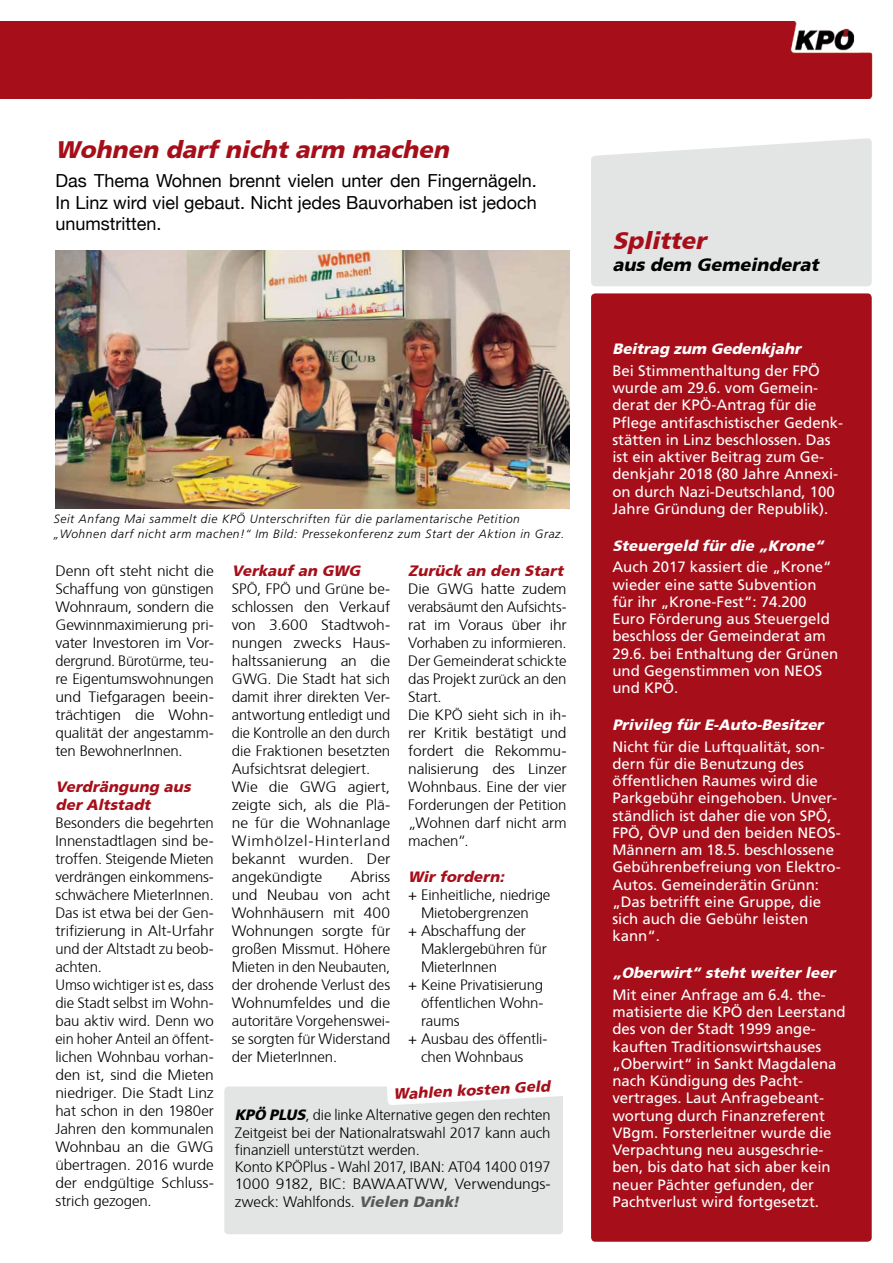
<style>
.page{position:relative;width:893px;height:1263px;background:#fff}
.page>*{position:absolute;margin:0;border:0;box-sizing:border-box;transform-origin:0 0}
.t1{font:italic 900 24px "Frutiger FC";color:#a60f1a}
.t2{font:18px/21.6px "Helvetica Neue";color:#000;text-align:justify}
.t3{font:italic 900 18px "Frutiger FC";color:#000}
.t4{font:300 15px/18px "Frutiger";letter-spacing:-.01em;color:#000}
.t5{font:15px/17.2px "Frutiger LT Std";color:#fff}
.t6{font:300 15px/18px "Frutiger";letter-spacing:-.01em;color:#000;scale:1.04 1}
.t7{font:italic 900 15px "Frutiger FC";color:#fff}
.t8{font:italic 900 15px/18px "Frutiger FC";letter-spacing:.01em;color:#a60f1a}
.t9{font:italic 300 12px/15px "Frutiger LT Std";letter-spacing:.05em;color:#000}
.s1{font-family:"Frutiger FC";font-weight:900;font-style:italic}
.s2{font-family:"Frutiger FC";font-weight:900;font-style:italic;color:#58585a}
</style>
<div class="page">
<div style="left:20px;top:21px;width:853px;height:77px;background:#a60f1a"></div>
<div style="left:0;top:21px;width:20px;height:77px;background:#a60f1a"></div>
<div style="left:591px;top:293px;width:281px;height:949px;background:#a60f1a;border-radius:4px"></div>
<div style="left:591px;top:138px;width:281px;height:148px;background:#e3e4e4"></div>
<img style="left:55px;top:251px;width:515px;height:258px">
<div style="left:224px;top:1086px;width:339px;height:148px;background:#e3e4e4;border-radius:4px"></div>
<svg style="left:387px;top:1086px;width:176px;height:19px"></svg>
<h1 class="t1" style="left:55px;top:135px;width:395px">Wohnen darf nicht arm machen</h1>
<p class="t2" style="left:55px;top:171px;width:483px">Das Thema Wohnen brennt vielen unter den Fingernägeln.<br>In Linz wird viel gebaut. Nicht jedes Bauvorhaben ist jedoch unumstritten.</p>
<p class="t9" style="left:54px;top:512px;width:512px">Seit Anfang Mai sammelt die KPÖ Unterschriften für die parlamentarische Petition „Wohnen darf nicht arm machen!“ Im Bild: Pressekonferenz zum Start der Aktion in Graz.</p>
<p class="t6" style="left:55px;top:561px;width:154px">Denn oft steht nicht die<br>Schaffung von günstigen<br>Wohnraum, sondern die<br>Gewinnmaximierung pri&shy;vater Investoren im Vor&shy;dergrund. Bürotürme, teu&shy;re Eigentumswohnungen und Tiefgaragen beein&shy;trächtigen die Wohn-- qualität der angestamm&shy;ten BewohnerInnen.</p>
<p class="t8" style="left:55px;top:778px;width:136px">Verdrängung aus der Altstadt</p>
<p class="t4" style="left:55px;top:813px;width:160px">Besonders die begehrten<br>Innenstadtlagen sind be&shy;troffen. Steigende Mieten verdrängen einkommens&shy;schwächere MieterInnen.<br>Das ist etwa bei der Gen&shy;trifizierung in Alt-Urfahr und der Altstadt zu beob&shy;achten.<br>Umso wichtiger ist es, dass die Stadt selbst im Wohn&shy;bau aktiv wird. Denn wo ein hoher Anteil an öffent&shy;lichen Wohnbau vorhan&shy;den ist, sind die Mieten niedriger. Die Stadt Linz hat schon in den 1980er<br>Jahren den kommunalen<br>Wohnbau an die GWG übertragen. 2016 wurde der endgültige Schluss&shy;strich gezogen.</p>
<p class="t8" style="left:232px;top:562px;width:130px">Verkauf an GWG</p>
<p class="t4" style="left:232px;top:579px;width:160px">SPÖ, FPÖ und Grüne be&shy;schlossen den Verkauf von 3.600 Stadtwoh&shy;nungen zwecks Haus&shy;haltssanierung an die<br>GWG. Die Stadt hat sich damit ihrer direkten Ver&shy;antwortung entledigt und die Kontrolle an den durch die Fraktionen besetzten<br>Aufsichtsrat delegiert.<br>Wie die GWG agiert, zeigte sich, als die Plä&shy;ne für die Wohnanlage<br>Wimhölzel-Hinterland bekannt wurden. Der angekündigte</p>
<p class="t6" style="left:232px;top:867px;width:154px;text-align:justify;text-indent:119px">Abriss und Neubau von acht Wohnhäusern mit 400<br>Wohnungen sorgte für großen Missmut. Höhere Mieten in den Neubauten, der drohende Verlust des Wohnumfeldes und die autoritäre Vorgehenswei&shy;se sorgten für Widerstand der MieterInnen.</p>
<p class="t8" style="left:408px;top:562px;width:156px">Zurück an den Start</p>
<p class="t6" style="left:408px;top:579px;width:154px">Die GWG hatte zudem verabsäumt den Aufsichts&shy;rat im Voraus über ihr<br>Vorhaben zu informieren.<br>Der Gemeinderat schickte das Projekt zurück an den<br>Start.<br>Die KPÖ sieht sich in ih&shy;rer Kritik bestätigt und fordert die Rekommu&shy;nalisierung des Linzer<br>Wohnbaus. Eine der vier<br>Forderungen der Petition „Wohnen darf nicht arm machen“.</p>
<p class="t8" style="left:408px;top:868px;width:97px">Wir fordern:</p>
<p class="t4" style="left:408px;top:885px;width:144px">+ Einheitliche, niedrige</p>
<p class="t4" style="left:421px;top:903px;width:109px">Mietobergrenzen</p>
<p class="t4" style="left:408px;top:921px;width:119px">+ Abschaffung der</p>
<p class="t4" style="left:421px;top:939px;width:127px">Maklergebühren für</p>
<p class="t4" style="left:421px;top:957px;width:78px">MieterInnen</p>
<p class="t4" style="left:408px;top:975px;width:137px">+ Keine Privatisierung</p>
<p class="t4" style="left:421px;top:993px;width:124px">öffentlichen Wohn-</p>
<p class="t4" style="left:421px;top:1011px;width:40px">raums</p>
<p class="t4" style="left:408px;top:1029px;width:141px">+ Ausbau des öffentli-</p>
<p class="t4" style="left:421px;top:1047px;width:104px">chen Wohnbaus</p>
<p class="t8" style="left:393px;top:1085px;width:158px;rotate:-3deg">Wahlen kosten Geld</p>
<p class="t4" style="left:235px;top:1105px;width:317px;line-height:17.4px"><span class="s1">KPÖ PLUS</span>, die linke Alternative gegen den rechten Zeitgeist bei der Nationalratswahl 2017 kann auch finanziell unterstützt werden.<br>Konto KPÖPlus - Wahl 2017, IBAN: AT04 1400 0197<br>1000 9182, BIC: BAWAATWW, Verwendungs&shy;zweck: Wahlfonds. <span class="s2">Vielen Dank!</span></p>
<h1 class="t1" style="left:612px;top:226px;width:95px">Splitter</h1>
<p class="t3" style="left:612px;top:253px;width:208px">aus dem Gemeinderat</p>
<p class="t7" style="left:612px;top:340px;width:190px">Beitrag zum Gedenkjahr</p>
<p class="t5" style="left:612px;top:362px;width:232px">Bei Stimmenthaltung der FPÖ wurde am 29.6. vom Gemein&shy;derat der KPÖ-Antrag für die<br>Pflege antifaschistischer Gedenk&shy;stätten in Linz beschlossen. Das ist ein aktiver Beitrag zum Ge&shy;denkjahr 2018 (80 Jahre Annexi&shy;on durch Nazi-Deutschland, 100<br>Jahre Gründung der Republik).</p>
<p class="t7" style="left:612px;top:536px;width:213px">Steuergeld für die „Krone“</p>
<p class="t5" style="left:612px;top:558px;width:227px">Auch 2017 kassiert die „Krone“ wieder eine satte Subvention für ihr „Krone-Fest“: 74.200<br>Euro Förderung aus Steuergeld beschloss der Gemeinderat am<br>29.6. bei Enthaltung der Grünen und Gegenstimmen von NEOS und KPÖ.</p>
<p class="t7" style="left:612px;top:716px;width:212px">Privileg für E-Auto-Besitzer</p>
<p class="t5" style="left:612px;top:738px;width:230px">Nicht für die Luftqualität, son&shy;dern für die Benutzung des öffentlichen Raumes wird die<br>Parkgebühr eingehoben. Unver&shy;ständlich ist daher die von SPÖ,<br>FPÖ, ÖVP und den beiden NEOS-<br>Männern am 18.5. beschlossene<br>Gebührenbefreiung von Elektro-<br>Autos. Gemeinderätin Grünn: „Das betrifft eine Gruppe, die sich auch die Gebühr leisten kann“.</p>
<p class="t7" style="left:612px;top:964px;width:224px">„Oberwirt“ steht weiter leer</p>
<p class="t5" style="left:612px;top:986px;width:235px">Mit einer Anfrage am 6.4. the&shy;matisierte die KPÖ den Leerstand des von der Stadt 1999 ange&shy;kauften Traditionswirtshauses „Oberwirt“ in Sankt Magdalena nach Kündigung des Pacht&shy;vertrages. Laut Anfragebeant&shy;wortung durch Finanzreferent<br>VBgm. Forsterleitner wurde die<br>Verpachtung neu ausgeschrie&shy;ben, bis dato hat sich aber kein neuer Pächter gefunden, der<br>Pachtverlust wird fortgesetzt.</p>
</div>
